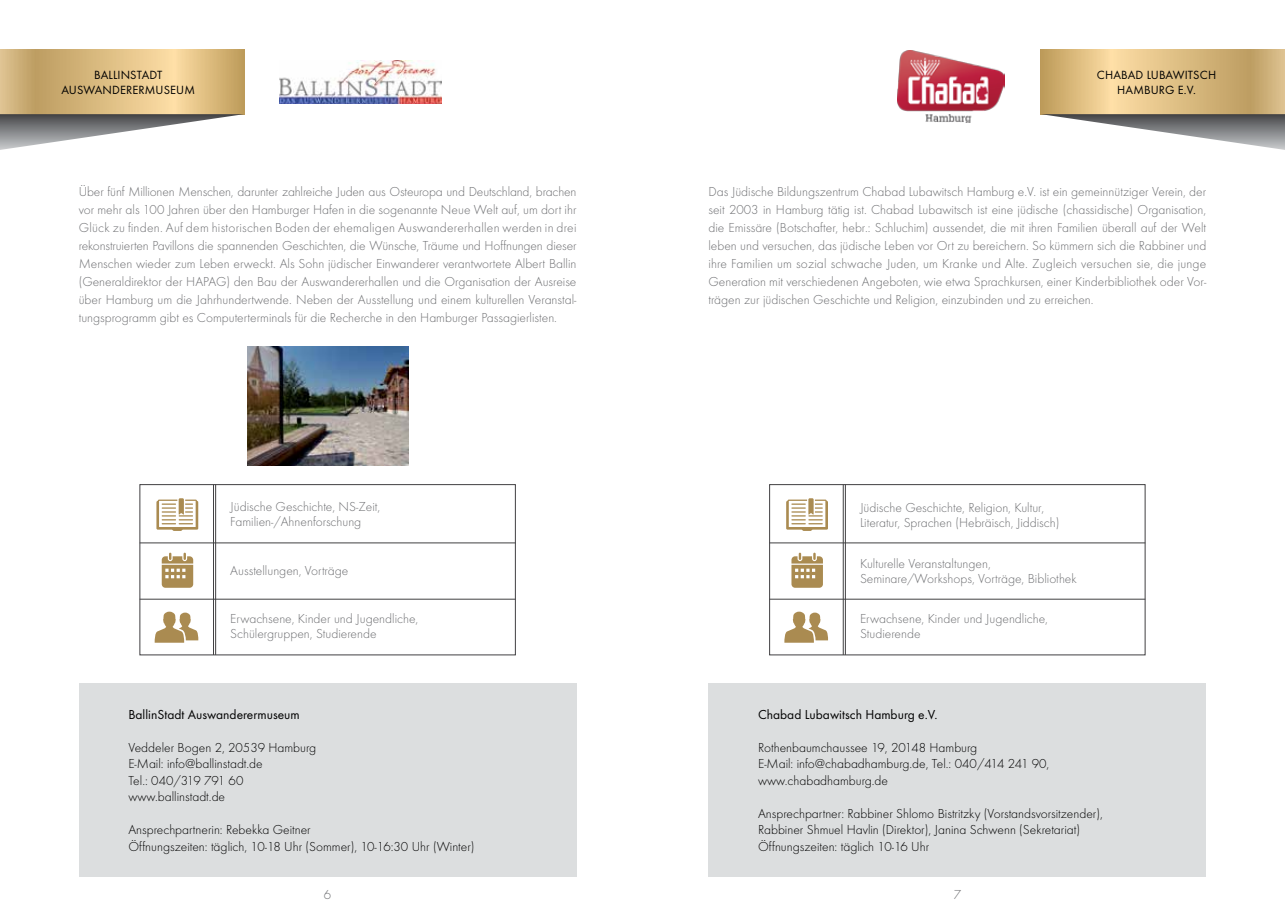
<style>
.page{position:relative;width:1285px;height:919px;background:#fff}
.page>*{position:absolute;margin:0;border:0;box-sizing:border-box;transform-origin:0 0}
.t1{font:300 13.5px/18px "Futura T";color:#6d6e71}
.t2{font:300 13.5px/16.5px "Futura T";color:#000}
.t3{font:13.5px "Futura T";color:#000}
.t4{font:12.3px/14.4px "Futura T";letter-spacing:.01em;color:#000;text-align:center}
</style>
<div class="page">
<svg style="left:1040px;top:49px;width:244px;height:65px"></svg>
<svg style="left:1040px;top:114px;width:244px;height:36px"></svg>
<div style="left:79px;top:682px;width:497px;height:194px;background:#dcdedf"></div>
<img style="left:279px;top:61px;width:163px;height:42px">
<svg style="left:0;top:49px;width:244px;height:65px"></svg>
<svg style="left:0;top:114px;width:244px;height:36px"></svg>
<div style="left:140px;top:484px;width:375px;height:171px;border:1px solid #414042"></div>
<svg style="left:156px;top:498px;width:42px;height:33px"></svg>
<svg style="left:162px;top:552px;width:31px;height:35px"></svg>
<svg style="left:155px;top:611px;width:43px;height:31px"></svg>
<hr style="left:140px;top:542px;width:375px;height:1px;background:#414042">
<hr style="left:140px;top:599px;width:375px;height:1px;background:#414042">
<hr style="left:213px;top:484px;width:1px;height:171px;background:#414042">
<hr style="left:215px;top:484px;width:1px;height:171px;background:#414042">
<div style="left:708px;top:682px;width:497px;height:194px;background:#dcdedf"></div>
<img style="left:897px;top:51px;width:106px;height:71px">
<div style="left:769px;top:484px;width:375px;height:171px;border:1px solid #414042"></div>
<svg style="left:786px;top:498px;width:41px;height:33px"></svg>
<svg style="left:791px;top:552px;width:31px;height:35px"></svg>
<svg style="left:784px;top:611px;width:43px;height:31px"></svg>
<hr style="left:769px;top:542px;width:375px;height:1px;background:#414042">
<hr style="left:769px;top:599px;width:375px;height:1px;background:#414042">
<hr style="left:842px;top:484px;width:1px;height:171px;background:#414042">
<hr style="left:845px;top:484px;width:1px;height:171px;background:#414042">
<img style="left:247px;top:346px;width:161px;height:119px">
<p class="t4" style="left:61px;top:68px;width:135px">BALLINSTADT<br>AUSWANDERERMUSEUM</p>
<p class="t1" style="left:79px;top:183px;width:499px;text-align:justify">Über fünf Millionen Menschen, darunter zahlreiche Juden aus Osteuropa und Deutschland, brachen vor mehr als 100 Jahren über den Hamburger Hafen in die sogenannte Neue Welt auf, um dort ihr Glück zu finden. Auf dem historischen Boden der ehemaligen Auswandererhallen werden in drei rekonstruierten Pavillons die spannenden Geschichten, die Wünsche, Träume und Hoffnungen dieser Menschen wieder zum Leben erweckt. Als Sohn jüdischer Einwanderer verantwortete Albert Ballin (Generaldirektor der HAPAG) den Bau der Auswandererhallen und die Organisation der Ausreise über Hamburg um die Jahrhundertwende. Neben der Ausstellung und einem kulturellen Veranstal&shy;tungsprogramm gibt es Computerterminals für die Recherche in den Hamburger Passagierlisten.</p>
<p class="t1" style="left:230px;top:498px;width:151px;line-height:15px">Jüdische Geschichte, NS-Zeit,<br>Familien-/Ahnenforschung</p>
<p class="t1" style="left:230px;top:561px;width:120px">Ausstellungen, Vorträge</p>
<p class="t1" style="left:230px;top:611px;width:189px;line-height:15px">Erwachsene, Kinder und Jugendliche,<br>Schülergruppen, Studierende</p>
<p class="t3" style="left:128px;top:706px;width:173px">BallinStadt Auswanderermuseum</p>
<p class="t2" style="left:128px;top:738px;width:189px">Veddeler Bogen 2, 20539 Hamburg<br>E-Mail: info@ballinstadt.de<br>Tel.: 040/319 791 60 www.ballinstadt.de</p>
<p class="t2" style="left:128px;top:821px;width:347px">Ansprechpartnerin: Rebekka Geitner<br>Öffnungszeiten: täglich, 10-18 Uhr (Sommer), 10-16:30 Uhr (Winter)</p>
<p class="t4" style="left:1096px;top:68px;width:121px">CHABAD LUBAWITSCH<br>HAMBURG E.V.</p>
<p class="t1" style="left:708px;top:183px;width:499px;text-align:justify">Das Jüdische Bildungszentrum Chabad Lubawitsch Hamburg e.V. ist ein gemeinnütziger Verein, der seit 2003 in Hamburg tätig ist. Chabad Lubawitsch ist eine jüdische (chassidische) Organisation, die Emissäre (Botschafter, hebr.: Schluchim) aussendet, die mit ihren Familien überall auf der Welt leben und versuchen, das jüdische Leben vor Ort zu bereichern. So kümmern sich die Rabbiner und ihre Familien um sozial schwache Juden, um Kranke und Alte. Zugleich versuchen sie, die junge Generation mit verschiedenen Angeboten, wie etwa Sprachkursen, einer Kinderbibliothek oder Vor&shy;trägen zur jüdischen Geschichte und Religion, einzubinden und zu erreichen.</p>
<p class="t1" style="left:859px;top:499px;width:201px;line-height:15px">Jüdische Geschichte, Religion, Kultur,<br>Literatur, Sprachen (Hebräisch, Jiddisch)</p>
<p class="t1" style="left:859px;top:555px;width:218px;line-height:15px">Kulturelle Veranstaltungen,<br>Seminare/Workshops, Vorträge, Bibliothek</p>
<p class="t1" style="left:859px;top:611px;width:189px;line-height:15px">Erwachsene, Kinder und Jugendliche,<br>Studierende</p>
<p class="t3" style="left:758px;top:706px;width:181px">Chabad Lubawitsch Hamburg e.V.</p>
<p class="t2" style="left:758px;top:738px;width:293px">Rothenbaumchaussee 19, 20148 Hamburg<br>E-Mail: info@chabadhamburg.de, Tel.: 040/414 241 90, www.chabadhamburg.de</p>
<p class="t2" style="left:758px;top:804px;width:346px">Ansprechpartner: Rabbiner Shlomo Bistritzky (Vorstandsvorsitzender),<br>Rabbiner Shmuel Havlin (Direktor), Janina Schwenn (Sekretariat)<br>Öffnungszeiten: täglich 10-16 Uhr</p>
<p class="t1" style="left:324px;top:884px;width:9px">6</p>
<p class="t1" style="left:953px;top:884px;width:9px">7</p>
</div>
